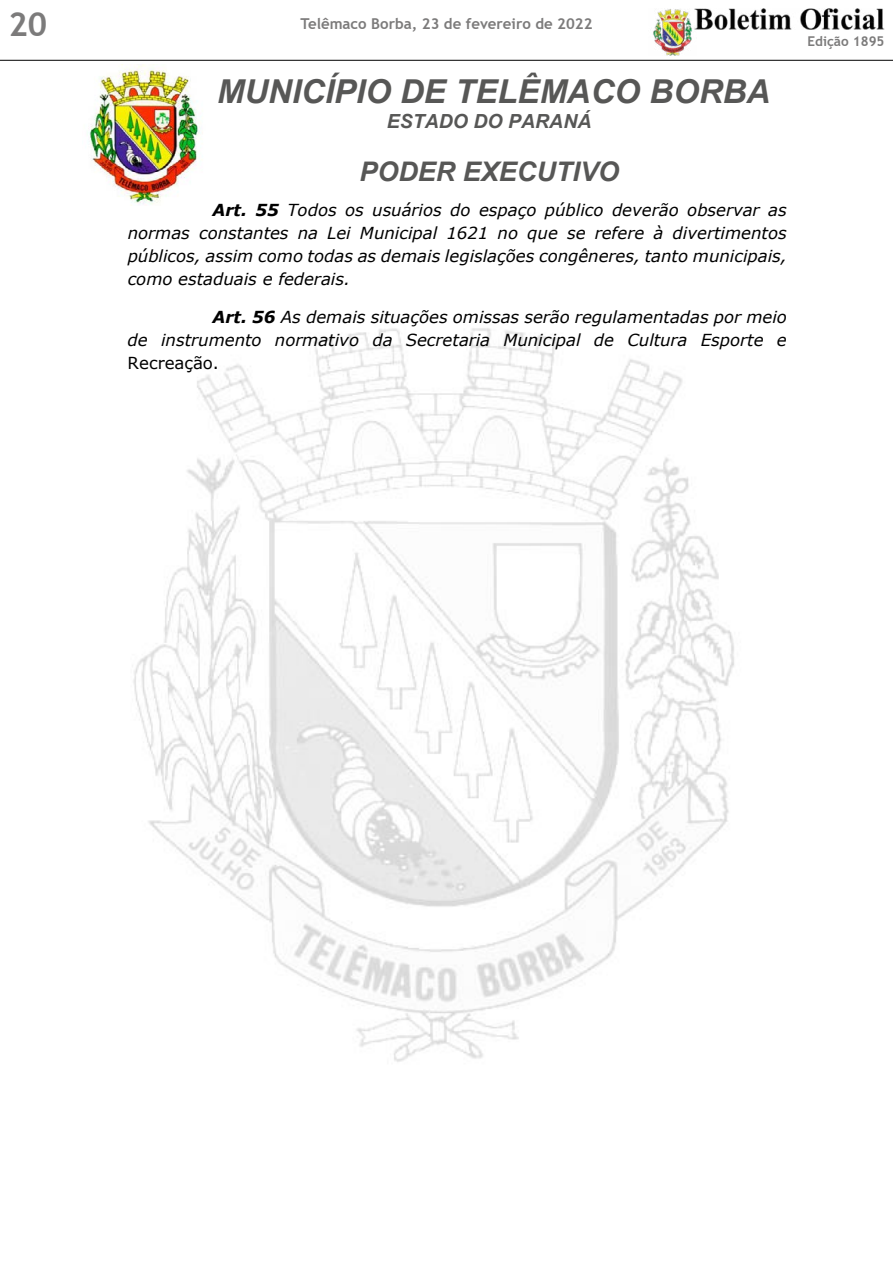
<style>
.page{position:relative;width:893px;height:1263px;background:#fff}
.page>*{position:absolute;margin:0;border:0;box-sizing:border-box;transform-origin:0 0}
.t1{font:italic 700 33px "Arial";color:#575756}
.t2{font:700 33px "Trebuchet MS";color:#7c7b7b}
.t3{font:italic 700 27px "Arial";color:#575756}
.t4{font:italic 700 19.5px "Arial";color:#575756}
.t5{font:italic 16.5px/23.1px "Verdana";color:#000;text-align:justify}
.t6{font:16.5px "Verdana";color:#000}
.t7{font:700 15px "Trebuchet MS";color:#7c7b7b}
.t8{font:700 13.5px "Trebuchet MS";color:#7c7b7b}
.s1{font-weight:700}
</style>
<div class="page">
<img style="left:653px;top:9px;width:43px;height:47px">
<img style="left:693px;top:8px;width:191px;height:21px">
<hr style="left:0;top:60px;width:893px;height:1px;background:#000">
<img style="left:87px;top:65px;width:114px;height:139px">
<img style="left:133px;top:328px;width:601px;height:734px">
<h1 class="t2" style="left:9px;top:3px;width:40px">20</h1>
<p class="t7" style="left:301px;top:14px;width:293px">Telêmaco Borba, 23 de fevereiro de 2022</p>
<h1 class="t1" style="left:217px;top:69px;width:555px">MUNICÍPIO DE TELÊMACO BORBA</h1>
<p class="t4" style="left:387px;top:108px;width:206px">ESTADO DO PARANÁ</p>
<h2 class="t3" style="left:359px;top:154px;width:261px">PODER EXECUTIVO</h2>
<p class="t5" style="left:128px;top:198px;width:661px;text-indent:85px"><span class="s1">Art. 55</span> Todos os usuários do espaço público deverão observar as normas constantes na Lei Municipal 1621 no que se refere à divertimentos públicos, assim como todas as demais legislações congêneres, tanto municipais, como estaduais e federais.</p>
<p class="t5" style="left:128px;top:305px;width:661px;text-align:right"><span class="s1">Art. 56</span> As demais situações omissas serão regulamentadas por meio<br>de instrumento normativo da Secretaria Municipal de Cultura Esporte e</p>
<p class="t6" style="left:128px;top:352px;width:93px">Recreação.</p>
<p class="t8" style="left:807px;top:33px;width:79px">Edição 1895</p>
</div>
